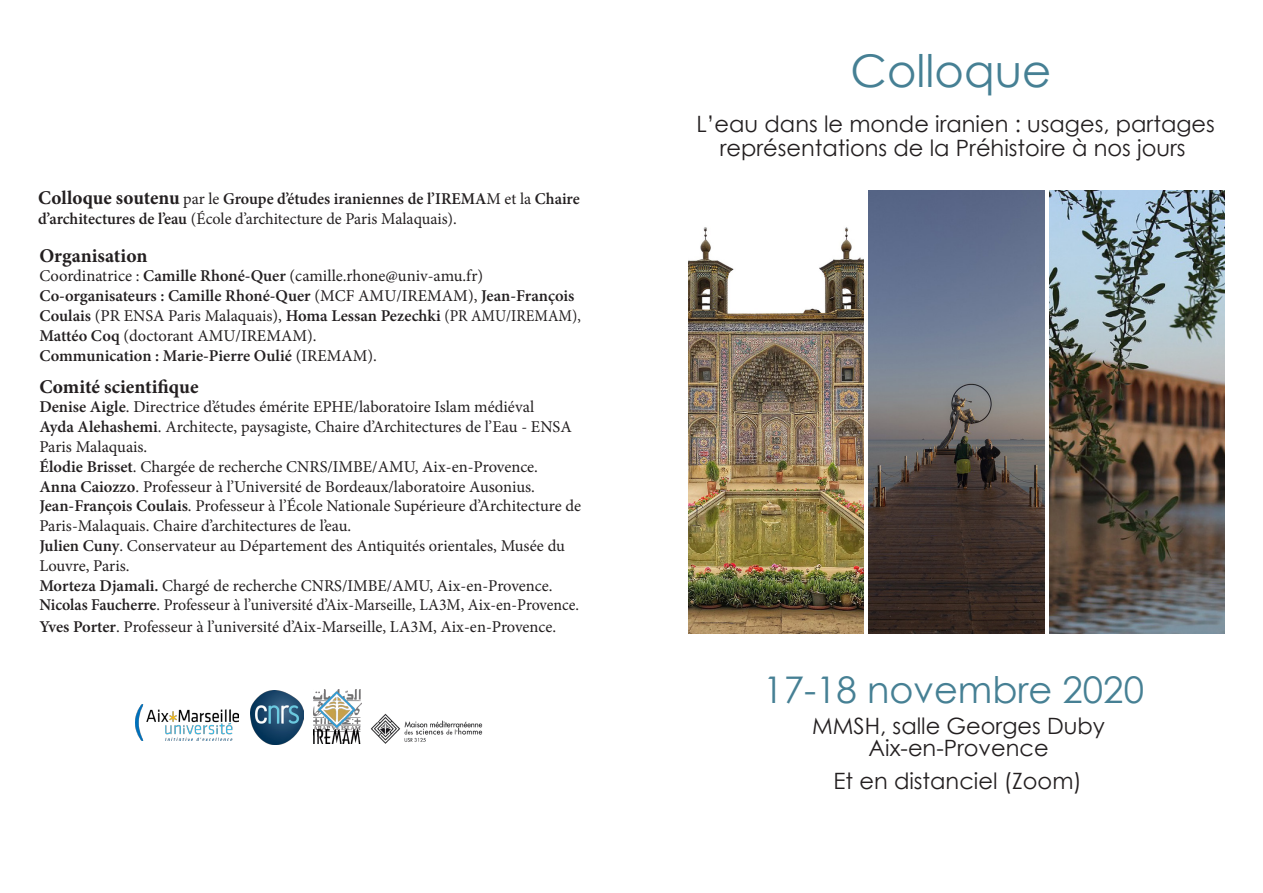
<style>
.page{position:relative;width:1263px;height:893px;background:#fff}
.page>*{position:absolute;margin:0;border:0;box-sizing:border-box;transform-origin:0 0}
.t1{font:45px "Century Gothic";color:#468094}
.t2{font:36.75px "Century Gothic";color:#468094}
.t3{font:22.5px "Century Gothic";color:#231f20}
.t4{font:700 19.5px "Minion Pro";color:#231f20}
.t5{font:16.5px/19.8px "Minion Pro";color:#231f20}
.t6{font:600 16.5px/19.8px "Minion Pro";color:#231f20}
.t7{font:16.5px "Minion Pro";color:#231f20;scale:.96 1}
.s1{font-weight:700;font-size:19.5px}
.s2{font-weight:400}
.s3{font-weight:600}
</style>
<div class="page">
<img style="left:688px;top:227px;width:175px;height:406px">
<img style="left:869px;top:190px;width:175px;height:443px">
<img style="left:1049px;top:190px;width:176px;height:443px">
<img style="left:135px;top:705px;width:103px;height:35px">
<img style="left:250px;top:691px;width:54px;height:53px">
<img style="left:313px;top:690px;width:48px;height:54px">
<img style="left:370px;top:713px;width:113px;height:31px">
<p class="t6" style="left:38px;top:189px;width:543px"><span class="s1">Colloque soutenu</span> <span class="s2">par le</span> Groupe d’études iraniennes de l’IREMA<span class="s2">M et la</span> Chaire</p>
<p class="t5" style="left:38px;top:209px;width:420px"><span class="s3">d’architectures de l’eau</span> (École d’architecture de Paris Malaquais).</p>
<p class="t4" style="left:39px;top:242px;width:110px">Organisation</p>
<p class="t5" style="left:39px;top:266px;width:445px">Coordinatrice : <span class="s3">Camille Rhoné-Quer</span> (camille.rhone@univ-amu.fr)</p>
<p class="t6" style="left:39px;top:286px;width:543px">Co-organisateurs : Camille Rhoné-Quer <span class="s2">(MCF AMU/IREMAM),</span> Jean-François<br>Coulais <span class="s2">(PR ENSA Paris Malaquais),</span> Homa Lessan Pezechki <span class="s2">(PR AMU/IREMAM),<br></span>Mattéo Coq <span class="s2">(doctorant AMU/IREMAM).</span></p>
<p class="t6" style="left:39px;top:345px;width:339px">Communication : Marie-Pierre Oulié <span class="s2">(IREMAM).</span></p>
<p class="t4" style="left:39px;top:373px;width:161px">Comité scientifique</p>
<p class="t5" style="left:39px;top:397px;width:496px"><span class="s3">Denise Aigle</span>. Directrice d’études émérite EPHE/laboratoire Islam médiéval</p>
<p class="t5" style="left:39px;top:417px;width:534px"><span class="s3">Ayda Alehashemi</span>. Architecte, paysagiste, Chaire d’Architectures de l’Eau - ENSA<br>Paris Malaquais.<br><span class="s3">Élodie Brisset</span>. Chargée de recherche CNRS/IMBE/AMU, Aix-en-Provence.</p>
<p class="t5" style="left:39px;top:477px;width:497px"><span class="s3">Anna Caiozzo</span>. Professeur à l’Université de Bordeaux/laboratoire Ausonius.</p>
<p class="t5" style="left:39px;top:496px;width:543px"><span class="s3">Jean-François Coulais</span>. Professeur à l’École Nationale Supérieure d’Architecture de<br>Paris-Malaquais. Chaire d’architectures de l’eau.</p>
<p class="t5" style="left:39px;top:536px;width:527px"><span class="s3">Julien Cuny</span>. Conservateur au Département des Antiquités orientales, Musée du<br>Louvre, Paris.</p>
<p class="t5" style="left:39px;top:576px;width:515px"><span class="s3">Morteza Djamali.</span> Chargé de recherche CNRS/IMBE/AMU, Aix-en-Provence.</p>
<p class="t7" style="left:39px;top:594px;width:564px"><span class="s3">Nicolas Faucherre</span>. Professeur à l’université d’Aix-Marseille, LA3M, Aix-en-Provence.</p>
<p class="t5" style="left:39px;top:617px;width:518px"><span class="s3">Yves Porter</span>. Professeur à l’université d’Aix-Marseille, LA3M, Aix-en-Provence.</p>
<p class="t1" style="left:850px;top:39px;width:202px">Colloque</p>
<p class="t3" style="left:696px;top:108px;width:520px">L’eau dans le monde iranien : usages, partages</p>
<p class="t3" style="left:720px;top:132px;width:467px">représentations de la Préhistoire à nos jours</p>
<p class="t2" style="left:763px;top:664px;width:382px">17-18 novembre 2020</p>
<p class="t3" style="left:812px;top:711px;width:294px">MMSH, salle Georges Duby</p>
<p class="t3" style="left:868px;top:732px;width:182px">Aix-en-Provence</p>
<p class="t3" style="left:833px;top:765px;width:250px">Et en distanciel (Zoom)</p>
</div>
